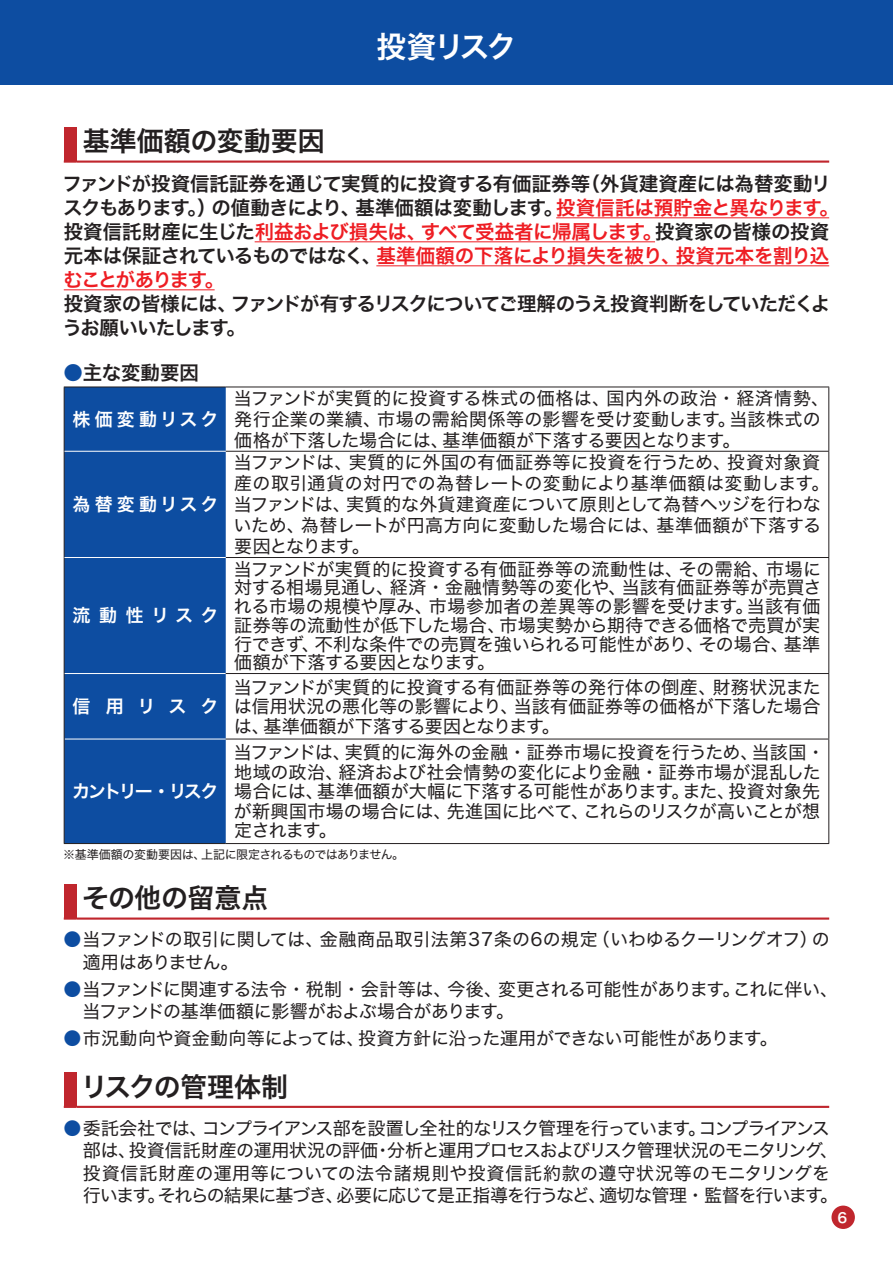
<style>
.page{position:relative;width:893px;height:1263px;background:#fff}
.page>*{position:absolute;margin:0;border:0;box-sizing:border-box;transform-origin:0 0}
.t1{font:30px "Hira Kaku Std N W6";letter-spacing:-.09em;color:#fff}
.t2{font:27px "Hira Kaku Std N W6";letter-spacing:-.02em;color:#231f20}
.t3{font:27px "Hira Kaku Std N W6";color:#231f20}
.t4{font:19.5px/24px "Hira Kaku Std N W6";letter-spacing:-.025em;color:#231f20}
.t5{font:19.5px/24px "Hira Kaku Std N W6";letter-spacing:-.05em;color:#231f20}
.t6{font:18px/19.5px "Hira Kaku Std N W4";letter-spacing:-.01em;color:#231f20}
.t7{font:18px/22.5px "Hira Kaku Std N W4";letter-spacing:-.045em;color:#231f20}
.t8{font:18px/21px "Hira Kaku Std N W4";letter-spacing:.015em;color:#231f20}
.t9{font:18px "Hira Kaku Std N W6";letter-spacing:.195em;color:#fff}
.t10{font:18px "Hira Kaku Std N W6";letter-spacing:.23em;color:#fff}
.t11{font:18px "Hira Kaku Std N W6";letter-spacing:-.125em;color:#fff}
.t12{font:13.8px "Hira Kaku Std N W6";color:#fff}
.t13{font:12px "Hira Kaku Std N W4";letter-spacing:-.045em;color:#231f20}
.s1{color:#ee1d23}
.s2{color:#0d4da1}
.s3{font-family:"Hira Kaku Std N W6";color:#0d4da1}
</style>
<div class="page">
<div style="left:831px;top:1205px;width:24px;height:24px;background:#c0262d;border-radius:50%"></div>
<div style="left:0;top:0;width:893px;height:85px;background:#0d4da1"></div>
<hr style="left:556px;top:217px;width:273px;height:1px;background:#ee1d23">
<hr style="left:255px;top:241px;width:400px;height:1px;background:#ee1d23">
<hr style="left:376px;top:265px;width:453px;height:1px;background:#ee1d23">
<hr style="left:64px;top:289px;width:151px;height:1px;background:#ee1d23">
<div style="left:64px;top:128px;width:13px;height:34px;background:#c0262d"></div>
<svg style="left:64px;top:162px;width:13px;height:1px"></svg>
<hr style="left:77px;top:161px;width:752px;height:2px;background:#c0262d">
<div style="left:65px;top:388px;width:161px;height:455px;background:#0d4da1"></div>
<hr style="left:64px;top:387px;width:162px;height:1px;background:#231f20">
<hr style="left:64px;top:387px;width:1px;height:64px;background:#231f20">
<hr style="left:226px;top:387px;width:603px;height:1px;background:#231f20">
<hr style="left:828px;top:387px;width:1px;height:64px;background:#231f20">
<hr style="left:64px;top:451px;width:1px;height:106px;background:#231f20">
<hr style="left:226px;top:451px;width:603px;height:1px;background:#231f20">
<hr style="left:828px;top:452px;width:1px;height:105px;background:#231f20">
<hr style="left:64px;top:557px;width:1px;height:116px;background:#231f20">
<hr style="left:226px;top:557px;width:603px;height:1px;background:#231f20">
<hr style="left:828px;top:558px;width:1px;height:115px;background:#231f20">
<hr style="left:65px;top:451px;width:161px;height:1px;background:#fff">
<hr style="left:65px;top:557px;width:161px;height:1px;background:#fff">
<hr style="left:65px;top:673px;width:161px;height:1px;background:#fff">
<hr style="left:65px;top:739px;width:161px;height:1px;background:#fff">
<hr style="left:64px;top:673px;width:1px;height:66px;background:#231f20">
<hr style="left:226px;top:673px;width:603px;height:1px;background:#231f20">
<hr style="left:828px;top:674px;width:1px;height:65px;background:#231f20">
<hr style="left:64px;top:739px;width:1px;height:104px;background:#231f20">
<hr style="left:226px;top:739px;width:603px;height:1px;background:#231f20">
<hr style="left:828px;top:739px;width:1px;height:104px;background:#231f20">
<hr style="left:226px;top:843px;width:603px;height:1px;background:#231f20">
<hr style="left:64px;top:843px;width:162px;height:1px;background:#231f20">
<div style="left:64px;top:884px;width:13px;height:34px;background:#c0262d"></div>
<svg style="left:64px;top:918px;width:13px;height:2px"></svg>
<hr style="left:77px;top:917px;width:752px;height:3px;background:#c0262d">
<div style="left:64px;top:1073px;width:13px;height:34px;background:#c0262d"></div>
<svg style="left:64px;top:1107px;width:13px;height:1px"></svg>
<hr style="left:77px;top:1106px;width:752px;height:2px;background:#c0262d">
<h1 class="t1" style="left:376px;top:24px;width:142px">投資リスク</h1>
<h2 class="t3" style="left:83px;top:120px;width:244px">基準価額の変動要因</h2>
<p class="t4" style="left:63px;top:172px;width:778px">ファンドが投資信託証券を通じて実質的に投資する有価証券等（外貨建資産には為替変動リスクもあります。）の値動きにより、基準価額は変動します。<span class="s1">投資信託は預貯金と異なります。</span>投資信託財産に生じた<span class="s1">利益および損失は、すべて受益者に帰属します。</span>投資家の皆様の投資元本は保証されているものではなく、<span class="s1">基準価額の下落により損失を被り、投資元本を割り込むことがあります。</span></p>
<p class="t5" style="left:63px;top:292px;width:769px">投資家の皆様には、ファンドが有するリスクについてご理解のうえ投資判断をしていただくようお願いいたします。</p>
<p class="t4" style="left:64px;top:361px;width:137px"><span class="s2">●</span>主な変動要因</p>
<p class="t9" style="left:73px;top:405px;width:147px">株価変動リスク</p>
<p class="t8" style="left:234px;top:388px;width:597px">当ファンドが実質的に投資する株式の価格は、国内外の政治・経済情勢、発行企業の業績、市場の需給関係等の影響を受け変動します。当該株式の価格が下落した場合には、基準価額が下落する要因となります。</p>
<p class="t9" style="left:73px;top:491px;width:147px">為替変動リスク</p>
<p class="t10" style="left:73px;top:602px;width:147px">流動性リスク</p>
<p class="t10" style="left:73px;top:692px;width:147px">信用リスク</p>
<p class="t6" style="left:234px;top:452px;width:597px;line-height:21px">当ファンドは、実質的に外国の有価証券等に投資を行うため、投資対象資産の取引通貨の対円での為替レートの変動により基準価額は変動します。当ファンドは、実質的な外貨建資産について原則として為替ヘッジを行わないため、為替レートが円高方向に変動した場合には、基準価額が下落する要因となります。</p>
<p class="t6" style="left:234px;top:559px;width:589px;line-height:18.8px;text-align:justify">当ファンドが実質的に投資する有価証券等の流動性は、その需給、市場に対する相場見通し、経済・金融情勢等の変化や、当該有価証券等が売買される市場の規模や厚み、市場参加者の差異等の影響を受けます。当該有価証券等の流動性が低下した場合、市場実勢から期待できる価格で売買が実行できず、不利な条件での売買を強いられる可能性があり、その場合、基準価額が下落する要因となります。</p>
<p class="t6" style="left:234px;top:677px;width:589px;text-align:justify">当ファンドが実質的に投資する有価証券等の発行体の倒産、財務状況または信用状況の悪化等の影響により、当該有価証券等の価格が下落した場合は、基準価額が下落する要因となります。</p>
<p class="t6" style="left:234px;top:743px;width:592px">当ファンドは、実質的に海外の金融・証券市場に投資を行うため、当該国・地域の政治、経済および社会情勢の変化により金融・証券市場が混乱した場合には、基準価額が大幅に下落する可能性があります。また、投資対象先が新興国市場の場合には、先進国に比べて、これらのリスクが高いことが想定されます。</p>
<p class="t13" style="left:63px;top:845px;width:342px">※基準価額の変動要因は、上記に限定されるものではありません。</p>
<p class="t11" style="left:72px;top:777px;width:148px">カントリー・リスク</p>
<h2 class="t2" style="left:82px;top:877px;width:188px">その他の留意点</h2>
<p class="t6" style="left:83px;top:928px;width:748px;line-height:22.5px;text-indent:-19px"><span class="s3">●</span>当ファンドの取引に関しては、金融商品取引法第37条の6の規定（いわゆるクーリングオフ）の適用はありません。</p>
<p class="t6" style="left:82px;top:977px;width:757px;line-height:22.5px;text-indent:-19px"><span class="s3">●</span>当ファンドに関連する法令・税制・会計等は、今後、変更される可能性があります。これに伴い、当ファンドの基準価額に影響がおよぶ場合があります。</p>
<p class="t6" style="left:64px;top:1028px;width:716px"><span class="s3">●</span>市況動向や資金動向等によっては、投資方針に沿った運用ができない可能性があります。</p>
<h2 class="t2" style="left:81px;top:1066px;width:209px">リスクの管理体制</h2>
<p class="t7" style="left:83px;top:1116px;width:757px;text-indent:-19px"><span class="s3">●</span>委託会社では、コンプライアンス部を設置し全社的なリスク管理を行っています。コンプライアンス部は、投資信託財産の運用状況の評価・分析と運用プロセスおよびリスク管理状況のモニタリング、投資信託財産の運用等についての法令諸規則や投資信託約款の遵守状況等のモニタリングを行います。それらの結果に基づき、必要に応じて是正指導を行うなど、適切な管理・監督を行います。</p>
<p class="t12" style="left:838px;top:1207px;width:11px">6</p>
</div>
